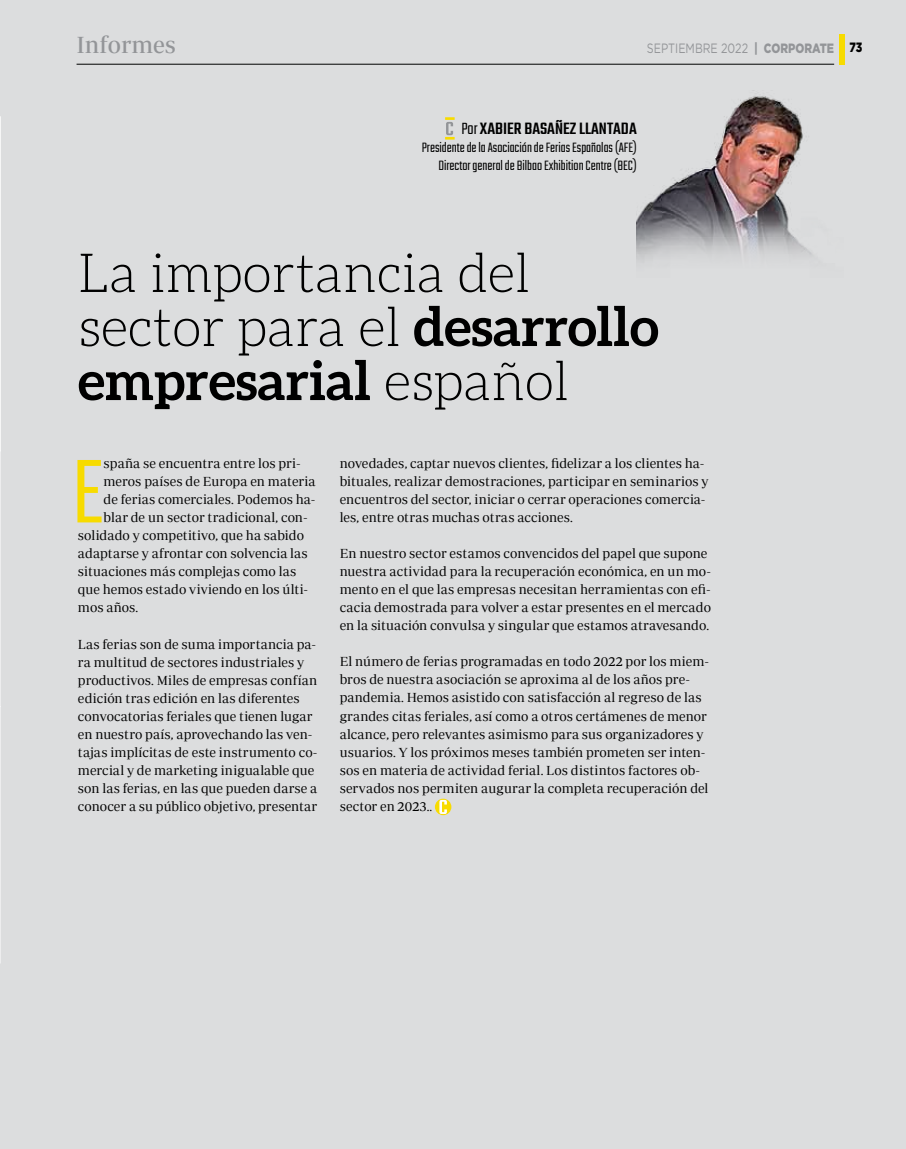
<style>
.page{position:relative;width:906px;height:1149px;background:#fff}
.page>*{position:absolute;margin:0;border:0;box-sizing:border-box;transform-origin:0 0}
.t1{font:300 100.35px "Teko";color:#f7db00}
.t2{font:300 54px/54px "Aleo";color:#000}
.t3{font:24px "Periodico Display";color:#939598}
.t4{font:500 18px "Teko";color:#000}
.t5{font:300 15px/18px "Teko";color:#000;text-align:right}
.t6{font:13.5px/18px "Periodico Display Lg";letter-spacing:.005em;color:#000}
.t7{font:13.5px "Gotham";color:#939598;scale:.8 1}
.s1{font-weight:900}
.s2{font-weight:900;color:#000}
.s3{font-weight:300}
.s4{font-weight:700}
</style>
<div class="page">
<div style="left:0;top:0;width:906px;height:1148px;background:#dcddde"></div>
<hr style="left:77px;top:64px;width:757px;height:1px;background:#000">
<div style="left:839px;top:34px;width:5px;height:31px;background:#f7db00"></div>
<svg style="left:0;top:116px;width:1px;height:846px"></svg>
<div style="left:435px;top:798px;width:16px;height:16px;background:#f7db00;border-radius:50%"></div>
<svg style="left:439px;top:799px;width:8px;height:14px"></svg>
<img style="left:637px;top:90px;width:176px;height:173px">
<svg style="left:445px;top:117px;width:9px;height:22px"></svg>
<h3 class="t3" style="left:77px;top:32px;width:101px">Informes</h3>
<p class="t7" style="left:647px;top:39px;width:271px">SEPTIEMBRE 2022 <span class="s1">| CORPORATE</span> <span class="s2">73</span></p>
<h3 class="t4" style="left:461px;top:118px;width:176px"><span class="s3">Por</span> XAB IER BASAÑEZ LLANTADA</h3>
<p class="t5" style="left:422px;top:139px;width:216px">Presidente de la Asociación de Ferias Españolas (AFE)<br>Director general de Bilbao Exhibition Centre (BEC)</p>
<h2 class="t2" style="left:78px;top:246px;width:582px">La importancia del sector para el <span class="s4">desarrollo empresarial</span> español</h2>
<h1 class="t1" style="left:72px;top:436px;width:33px">E</h1>
<p class="t6" style="left:104px;top:454px;width:199px">spaña se encuentra entre los pri-</p>
<p class="t6" style="left:104px;top:472px;width:214px">meros países de Europa en materia</p>
<p class="t6" style="left:104px;top:490px;width:213px">de ferias comerciales. Podemos ha-</p>
<p class="t6" style="left:104px;top:508px;width:206px">blar de un sector tradicional, con-</p>
<p class="t6" style="left:78px;top:526px;width:227px">solidado y competitivo, que ha sabido</p>
<p class="t6" style="left:78px;top:544px;width:231px">adaptarse y afrontar con solvencia las</p>
<p class="t6" style="left:78px;top:562px;width:220px">situaciones más complejas como las</p>
<p class="t6" style="left:78px;top:580px;width:232px">que hemos estado viviendo en los últi-</p>
<p class="t6" style="left:78px;top:598px;width:62px">mos años.</p>
<p class="t6" style="left:78px;top:634px;width:241px">Las ferias son de suma importancia pa&shy;ra multitud de sectores industriales y productivos. Miles de empresas confían edición tras edición en las diferentes convocatorias feriales que tienen lugar en nuestro país, aprovechando las ven&shy;tajas implícitas de este instrumento co&shy;mercial y de marketing inigualable que son las ferias, en las que pueden darse a conocer a su público objetivo, presentar</p>
<p class="t6" style="left:340px;top:454px;width:370px">novedades, captar nuevos clientes, fidelizar a los clientes ha&shy;bituales, realizar demostraciones, participar en seminarios y encuentros del sector, iniciar o cerrar operaciones comercia&shy;les, entre otras muchas otras acciones.</p>
<p class="t6" style="left:340px;top:544px;width:373px">En nuestro sector estamos convencidos del papel que supone nuestra actividad para la recuperación económica, en un mo&shy;mento en el que las empresas necesitan herramientas con efi&shy;cacia demostrada para volver a estar presentes en el mercado en la situación convulsa y singular que estamos atravesando.</p>
<p class="t6" style="left:340px;top:652px;width:371px">El número de ferias programadas en todo 2022 por los miem&shy;bros de nuestra asociación se aproxima al de los años pre&shy;pandemia. Hemos asistido con satisfacción al regreso de las grandes citas feriales, así como a otros certámenes de menor alcance, pero relevantes asimismo para sus organizadores y usuarios. Y los próximos meses también prometen ser inten&shy;sos en materia de actividad ferial. Los distintos factores ob&shy;servados nos permiten augurar la completa recuperación del sector en 2023..</p>
</div>
